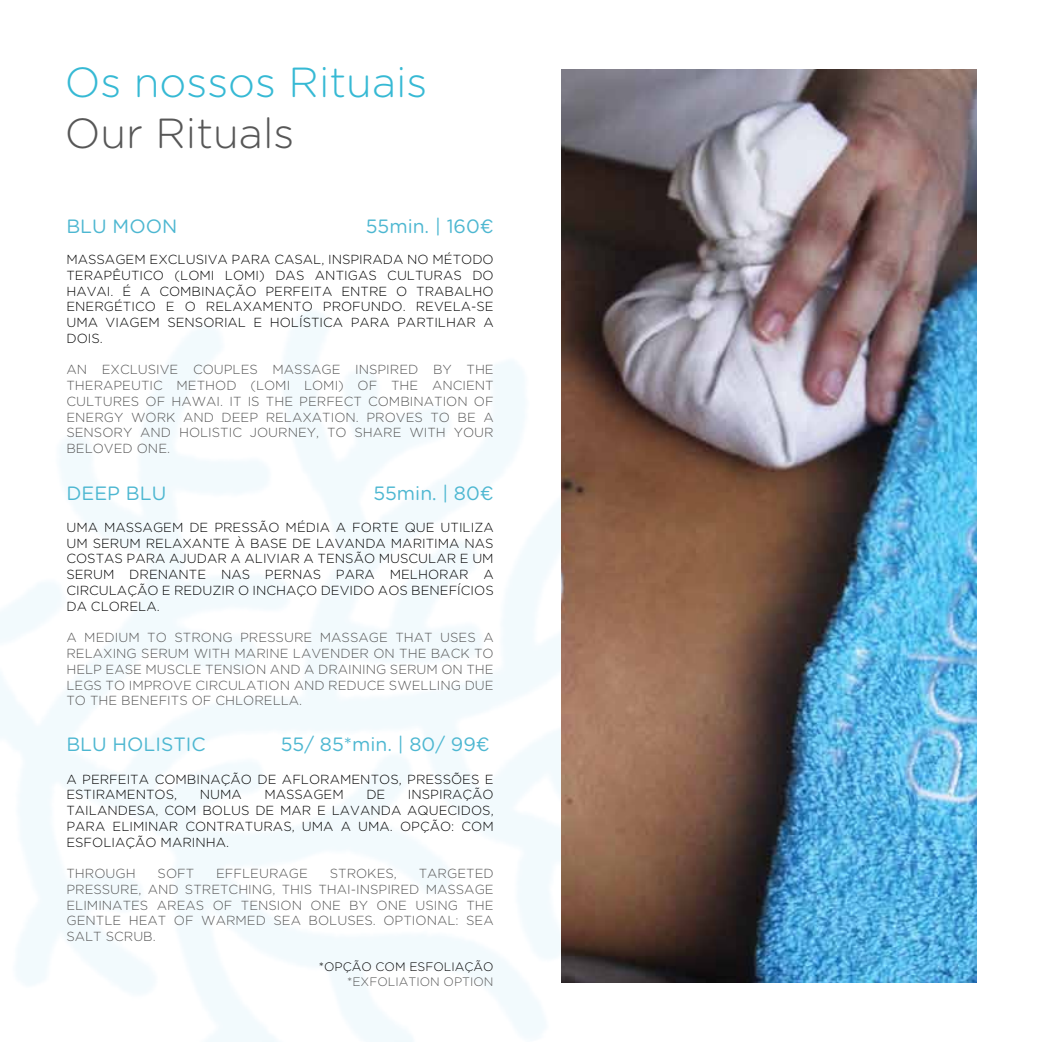
<style>
.page{position:relative;width:1042px;height:1042px;background:#fff}
.page>*{position:absolute;margin:0;border:0;box-sizing:border-box;transform-origin:0 0}
.t1{font:300 42px "Gotham Rounded";color:#36b9d4}
.t2{font:300 42px "Gotham Rounded";color:#575757}
.t3{font:19.25px "Gotham Rounded";color:#4db7d1}
.t4{font:300 13.12px/15.8px "Gotham Rounded";color:#040404;text-align:justify}
.t5{font:300 13.12px/15.8px "Gotham Rounded";color:#575757;text-align:justify}
.t6{font:300 12.25px "Gotham Rounded";color:#040404}
.t7{font:300 12.25px "Gotham Rounded";color:#575757}
.s1{font-family:"Minion Pro"}
</style>
<div class="page">
<img style="left:0;top:305px;width:713px;height:737px">
<img style="left:562px;top:69px;width:414px;height:913px">
<h1 class="t1" style="left:65px;top:55px;width:364px">Os nossos Rituais</h1>
<h1 class="t2" style="left:65px;top:105px;width:231px">Our Rituals</h1>
<h2 class="t3" style="left:66px;top:213px;width:112px">BLU MOON</h2>
<h2 class="t3" style="left:366px;top:213px;width:129px">55min. | 160€</h2>
<p class="t4" style="left:66px;top:251px;width:429px">MASSAGEM EXCLUSIVA PARA CASAL, INSPIRADA NO MÉTODO TERAPÊUTICO (LOMI LOMI) DAS ANTIGAS CULTURAS DO HAVAI. É A COMBINAÇÃO PERFEITA ENTRE O TRABALHO ENERGÉTICO E O RELAXAMENTO PROFUNDO. REVELA-SE UMA VIAGEM SENSORIAL E HOLÍSTICA PARA PARTILHAR A DOIS.</p>
<p class="t5" style="left:66px;top:361px;width:429px">AN EXCLUSIVE COUPLES MASSAGE INSPIRED BY THE THERAPEUTIC METHOD (LOMI LOMI) OF THE ANCIENT CULTURES OF HAWAI. IT IS THE PERFECT COMBINATION OF ENERGY WORK AND DEEP RELAXATION. PROVES TO BE A SENSORY AND HOLISTIC JOURNEY, TO SHARE WITH YOUR BELOVED ONE.</p>
<h2 class="t3" style="left:66px;top:480px;width:101px">DEEP BLU</h2>
<h2 class="t3" style="left:373px;top:480px;width:122px">55min<span class="s1">.</span> | 80€</h2>
<p class="t4" style="left:66px;top:519px;width:429px">UMA MASSAGEM DE PRESSÃO MÉDIA A FORTE QUE UTILIZA UM SERUM RELAXANTE À BASE DE LAVANDA MARITIMA NAS COSTAS PARA AJUDAR A ALIVIAR A TENSÃO MUSCULAR E UM SERUM DRENANTE NAS PERNAS PARA MELHORAR A CIRCULAÇÃO E REDUZIR O INCHAÇO DEVIDO AOS BENEFÍCIOS DA CLORELA.</p>
<p class="t5" style="left:66px;top:629px;width:429px">A MEDIUM TO STRONG PRESSURE MASSAGE THAT USES A RELAXING SERUM WITH MARINE LAVENDER ON THE BACK TO HELP EASE MUSCLE TENSION AND A DRAINING SERUM ON THE LEGS TO IMPROVE CIRCULATION AND REDUCE SWELLING DUE TO THE BENEFITS OF CHLORELLA.</p>
<h2 class="t3" style="left:66px;top:731px;width:141px">BLU HOLISTIC</h2>
<h2 class="t3" style="left:281px;top:731px;width:210px">55/ 85*min. | 80/ 99€</h2>
<p class="t4" style="left:66px;top:770px;width:429px">A PERFEITA COMBINAÇÃO DE AFLORAMENTOS, PRESSÕES E<br>ESTIRAMENTOS,</p>
<p class="t4" style="left:66px;top:786px;width:429px;text-indent:341px">INSPIRAÇÃO TAILANDESA, COM BOLUS DE MAR E LAVANDA AQUECIDOS, PARA ELIMINAR CONTRATURAS, UMA A UMA. OPÇÃO: COM ESFOLIAÇÃO MARINHA.</p>
<p class="t5" style="left:66px;top:865px;width:71px">THROUGH</p>
<p class="t5" style="left:158px;top:865px;width:38px">SOFT</p>
<p class="t5" style="left:216px;top:865px;width:93px">EFFLEURAGE</p>
<p class="t5" style="left:330px;top:865px;width:69px">STROKES,</p>
<p class="t4" style="left:200px;top:786px;width:44px">NUMA</p>
<p class="t4" style="left:264px;top:786px;width:81px">MASSAGEM</p>
<p class="t4" style="left:366px;top:786px;width:21px">DE</p>
<p class="t5" style="left:66px;top:865px;width:429px;text-indent:352px">TARGETED PRESSURE, AND STRETCHING, THIS THAI-INSPIRED MASSAGE ELIMINATES AREAS OF TENSION ONE BY ONE USING THE GENTLE HEAT OF WARMED SEA BOLUSES. OPTIONAL: SEA SALT SCRUB.</p>
<p class="t6" style="left:319px;top:958px;width:176px">*OPÇÃO COM ESFOLIAÇÃO</p>
<p class="t7" style="left:347px;top:973px;width:148px">*EXFOLIATION OPTION</p>
</div>
